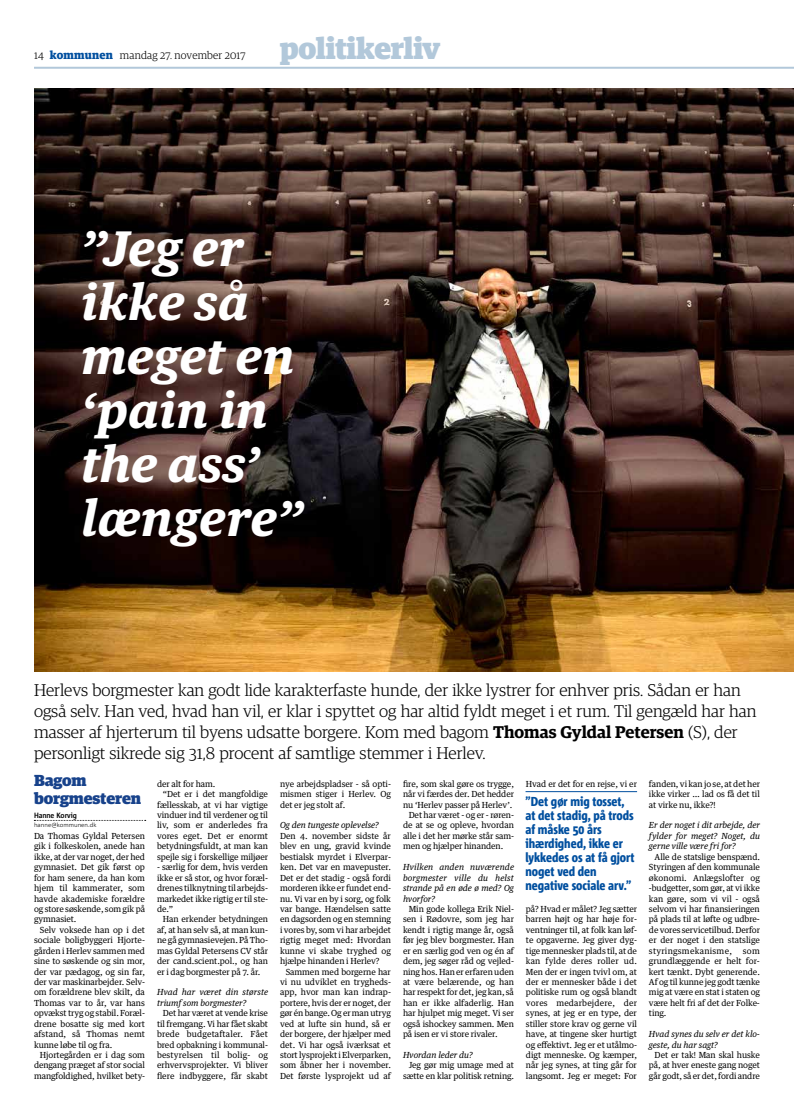
<style>
.page{position:relative;width:794px;height:1120px;background:#fff}
.page>*{position:absolute;margin:0;border:0;box-sizing:border-box;transform-origin:0 0}
.t1{font:italic 700 48px/54px "Guardian Text Egyp 2";color:#fff}
.t2{font:900 30px "Guardian Egyp";letter-spacing:-.01em;color:#b2c8da}
.t3{font:300 17px/20.9px "Guardian Egyp";color:#000}
.t4{font:900 16px/18px "Guardian Egyp";letter-spacing:-.01em;color:#17428b}
.t5{font:800 13px/14px "Corpid C1 s Cd";letter-spacing:-.005em;color:#004f9f}
.t6{font:300 11px "Guardian Egyp";letter-spacing:.02em;color:#000}
.t7{font:8.4px/10.4px "Guardian Text Egyp 2";letter-spacing:-.01em;color:#000;text-align:justify}
.t8{font:italic 8.4px/10.4px "Guardian Text Egyp 2";color:#000}
.t9{font:700 7.6px "Corpid C1 s S Cd";letter-spacing:-.01em;color:#000}
.t10{font:300 6px "Corpid C1 s";letter-spacing:.01em;color:#000}
.s1{font-weight:700;font-size:11.5px;color:#004f9f}
.s2{font-weight:600}
</style>
<div class="page">
<hr style="left:34px;top:67px;width:760px;height:2px;background:#b2c8da">
<img style="left:34px;top:89px;width:760px;height:583px">
<svg style="left:34px;top:820px;width:112px;height:1px"></svg>
<hr style="left:525px;top:791px;width:112px;height:1px;background:#004f9f">
<h3 class="t6" style="left:34px;top:48px;width:213px">14 <span class="s1">kommunen</span> mandag 27. november 2017</h3>
<h2 class="t2" style="left:280px;top:25px;width:162px">politikerliv</h2>
<h1 class="t1" style="left:81px;top:221px;width:224px">”Jeg er ikke så meget en ‘pain in the ass’ længere"</h1>
<p class="t3" style="left:34px;top:679px;width:724px">Herlevs borgmester kan godt lide karakterfaste hunde, der ikke lystrer for enhver pris. Sådan er han også selv. Han ved, hvad han vil, er klar i spyttet og har altid fyldt meget i et rum. Til gengæld har han masser af hjerterum til byens udsatte borgere. Kom med bagom <span class="s2">Thomas Gyldal Petersen</span> (S), der personligt sikrede sig 31,8 procent af samtlige stemmer i Herlev.</p>
<h3 class="t4" style="left:34px;top:770px;width:109px">Bagom borgmesteren</h3>
<p class="t9" style="left:34px;top:810px;width:44px">Hanne Korvig</p>
<p class="t10" style="left:34px;top:821px;width:64px">hanne@kommunen.dk</p>
<p class="t7" style="left:34px;top:830px;width:113px">Da Thomas Gyldal Petersen gik i folkeskolen, anede han ikke, at der var noget, der hed gymnasiet. Det gik først op for ham senere, da han kom hjem til kammerater, som havde akademiske forældre og store søskende, som gik på gymnasiet.</p>
<p class="t7" style="left:34px;top:924px;width:112px;text-indent:6px">Selv voksede han op i det sociale boligbyggeri Hjorte&shy;gården i Herlev sammen med sine to søskende og sin mor, der var pædagog, og sin far, der var maskinarbejder. Selv&shy;om forældrene blev skilt, da Thomas var to år, var hans opvækst tryg og stabil. Foræl&shy;drene bosatte sig med kort afstand, så Thomas nemt kunne løbe til og fra.</p>
<p class="t7" style="left:34px;top:1049px;width:112px;text-indent:6px">Hjortegården er i dag som dengang præget af stor social mangfoldighed, hvilket bety-</p>
<p class="t7" style="left:280px;top:778px;width:112px">nye arbejdspladser - så opti&shy;mismen stiger i Herlev. Og det er jeg stolt af.</p>
<p class="t8" style="left:280px;top:820px;width:100px">Og den tungeste oplevelse?</p>
<p class="t7" style="left:280px;top:830px;width:113px">Den 4. november sidste år blev en ung, gravid kvinde bestialsk myrdet i Elverpar&shy;ken. Det var en mavepuster.<br>Det er det stadig - også fordi morderen ikke er fundet end&shy;nu. Vi var en by i sorg, og folk var bange. Hændelsen satte en dagsorden og en stemning i vores by, som vi har arbejdet rigtig meget med: Hvordan kunne vi skabe tryghed og hjælpe hinanden i Herlev?</p>
<p class="t7" style="left:280px;top:965px;width:113px;text-indent:6px">Sammen med borgerne har vi nu udviklet en trygheds&shy;app, hvor man kan indrap&shy;portere, hvis der er noget, der gør én bange. Og er man utryg ved at lufte sin hund, så er der borgere, der hjælper med det. Vi har også iværksat et stort lysprojekt i Elverparken, som åbner her i november.<br>Det første lysprojekt ud af</p>
<p class="t7" style="left:649px;top:778px;width:113px">fanden, vi kan jo se, at det her ikke virker … lad os få det til at virke nu, ikke?!</p>
<p class="t8" style="left:649px;top:820px;width:112px;text-align:justify">Er der noget i dit arbejde, der fylder for meget? Noget, du gerne ville være fri for?</p>
<p class="t7" style="left:649px;top:851px;width:113px;text-indent:6px">Alle de statslige benspænd.<br>Styringen af den kommunale økonomi. Anlægslofter og -budgetter, som gør, at vi ikke kan gøre, som vi vil - også selvom vi har finansieringen på plads til at løfte og udbre&shy;de vores servicetilbud. Derfor er der noget i den statslige styringsmekanisme,</p>
<p class="t7" style="left:157px;top:778px;width:60px">der alt for ham.</p>
<p class="t7" style="left:163px;top:788px;width:107px">“Det er i det mangfoldige</p>
<p class="t7" style="left:157px;top:798px;width:112px">fællesskab, at vi har vigtige</p>
<p class="t7" style="left:157px;top:809px;width:113px">vinduer ind til verdener og til</p>
<p class="t7" style="left:157px;top:819px;width:112px">liv, som er anderledes fra</p>
<p class="t7" style="left:157px;top:830px;width:112px">vores eget. Det er enormt</p>
<p class="t7" style="left:157px;top:840px;width:113px">betydningsfuldt, at man kan</p>
<p class="t7" style="left:157px;top:851px;width:113px">spejle sig i forskellige miljøer</p>
<p class="t7" style="left:157px;top:861px;width:112px">- særlig for dem, hvis verden ikke er så stor, og hvor foræl&shy;drenes tilknytning til arbejds&shy;markedet ikke rigtig er til ste&shy;de.”</p>
<p class="t7" style="left:157px;top:913px;width:113px;text-indent:6px">Han erkender betydningen af, at han selv så, at man kun&shy;ne gå gymnasievejen. På Tho&shy;mas Gyldal Petersens CV står der cand.scient.pol., og han er i dag borgmester på 7. år.</p>
<p class="t8" style="left:157px;top:987px;width:112px">Hvad har været din største triumf som borgmester?</p>
<p class="t7" style="left:157px;top:1007px;width:113px;text-indent:6px">Det har været at vende krise til fremgang. Vi har fået skabt brede budgetaftaler. Fået bred opbakning i kommunal&shy;bestyrelsen til bolig- og erhvervsprojekter. Vi bliver flere indbyggere, får skabt</p>
<p class="t7" style="left:403px;top:778px;width:112px">fire, som skal gøre os trygge,</p>
<p class="t7" style="left:403px;top:788px;width:113px">når vi færdes der. Det hedder</p>
<p class="t7" style="left:403px;top:798px;width:111px">nu ‘Herlev passer på Herlev’.</p>
<p class="t7" style="left:409px;top:809px;width:107px">Det har været - og er - røren-</p>
<p class="t7" style="left:403px;top:819px;width:112px">de at se og opleve, hvordan</p>
<p class="t7" style="left:403px;top:830px;width:112px">alle i det her mørke står sam-</p>
<p class="t7" style="left:403px;top:840px;width:102px">men og hjælper hinanden.</p>
<p class="t8" style="left:403px;top:862px;width:112px;text-align:justify">Hvilken anden nuværende borgmester ville du helst strande på en øde ø med? Og hvorfor?</p>
<p class="t7" style="left:403px;top:903px;width:113px;text-indent:6px">Min gode kollega Erik Niel&shy;sen i Rødovre, som jeg har kendt i rigtig mange år, også før jeg blev borgmester. Han er en særlig god ven og én af dem, jeg søger råd og vejled&shy;ning hos. Han er erfaren uden at være belærende, og han har respekt for det, jeg kan, så han er ikke alfaderlig. Han har hjulpet mig meget. Vi ser også ishockey sammen. Men på isen er vi store rivaler.</p>
<p class="t8" style="left:403px;top:1049px;width:71px">Hvordan leder du?</p>
<p class="t7" style="left:403px;top:1059px;width:113px;text-align:right">Jeg gør mig umage med at sætte en klar politisk retning.</p>
<p class="t7" style="left:526px;top:778px;width:112px">Hvad er det for en rejse, vi er</p>
<h3 class="t5" style="left:525px;top:793px;width:110px">”Det gør mig tosset, at det stadig, på trods af måske 50 års ihærdighed, ikke er lykkedes os at få gjort noget ved den negative sociale arv.”</h3>
<p class="t7" style="left:526px;top:903px;width:113px">på? Hvad er målet? Jeg sætter barren højt og har høje for&shy;ventninger til, at folk kan løf&shy;te opgaverne. Jeg giver dyg&shy;tige mennesker plads til, at de kan fylde deres roller ud.<br>Men der er ingen tvivl om, at der er mennesker både i det politiske rum og også blandt vores medarbejdere, der synes, at jeg er en type, der stiller store krav og gerne vil have, at tingene sker hurtigt og effektivt. Jeg er et utålmo&shy;digt menneske. Og kæmper, når jeg synes, at ting går for langsomt. Jeg er meget: For</p>
<p class="t7" style="left:649px;top:944px;width:113px;text-indent:94px">som grundlæggende er helt for&shy;kert tænkt. Dybt generende.<br>Af og til kunne jeg godt tænke mig at være en stat i staten og være helt fri af det der Folke&shy;ting.</p>
<p class="t8" style="left:649px;top:1028px;width:112px">Hvad synes du selv er det klo&shy;geste, du har sagt?</p>
<p class="t7" style="left:649px;top:1049px;width:112px;text-indent:6px">Det er tak! Man skal huske på, at hver eneste gang noget går godt, så er det, fordi andre</p>
</div>
